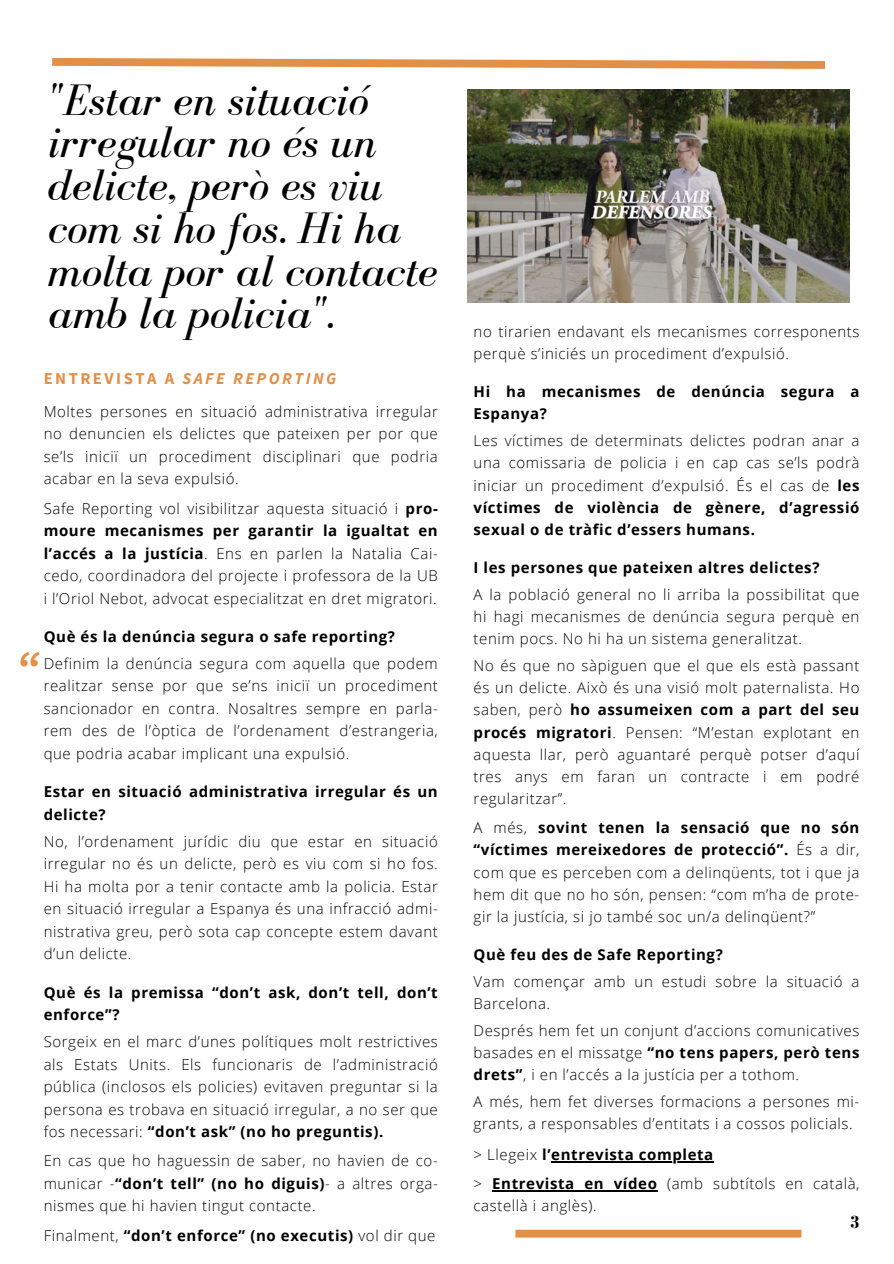
<style>
.page{position:relative;width:894px;height:1264px;background:#fff}
.page>*{position:absolute;margin:0;border:0;box-sizing:border-box;transform-origin:0 0}
.t1{font:italic 700 45.9px "Source Sans Pro";color:#e28f47}
.t2{font:italic 45.45px/42.8px "Bodoni FLF";color:#000}
.t3{font:700 18px "Bodoni FLF";color:#000}
.t4{font:italic 700 16.5px "Source Sans Pro";letter-spacing:.15em;color:#e28f47}
.t5{font:300 15px/22.5px "Open Sans";letter-spacing:.04em;color:#000;text-align:justify}
.t6{font:700 15px/22.5px "Open Sans";letter-spacing:.04em;color:#000}
.s1{font-style:normal}
.s2{font-weight:700}
.s3{font-weight:300}
</style>
<div class="page">
<div style="left:515px;top:1229px;width:286px;height:8px;background:#e28f47"></div>
<svg style="left:52px;top:58px;width:773px;height:11px"></svg>
<img style="left:467px;top:89px;width:382px;height:213px">
<hr style="left:551px;top:1161px;width:162px;height:1px;background:#000">
<hr style="left:492px;top:1189px;width:165px;height:2px;background:#000">
<p class="t2" style="left:48px;top:78px;width:391px">"Estar en situació irregular no és un delicte, però es viu com si ho fos. Hi ha molta por al contacte amb la policia".</p>
<p class="t4" style="left:44px;top:368px;width:294px"><span class="s1">ENTREVISTA A</span> SAFE REPORTING</p>
<p class="t5" style="left:44px;top:399px;width:395px">Moltes persones en situació administrativa irregular no denuncien els delictes que pateixen per por que se’ls iniciï un procediment disciplinari que podria acabar en la seva expulsió.</p>
<p class="t5" style="left:44px;top:496px;width:395px">Safe Reporting vol visibilitzar aquesta situació i <span class="s2">pro&shy;moure mecanismes per garantir la igualtat en l’accés a la justícia</span>. Ens en parlen la Natalia Cai&shy;cedo, coordinadora del projecte i professora de la UB i l’Oriol Nebot, advocat especialitzat en dret migratori.</p>
<p class="t6" style="left:44px;top:624px;width:353px">Què és la denúncia segura o safe reporting?</p>
<p class="t5" style="left:44px;top:651px;width:395px">Definim la denúncia segura com aquella que podem realitzar sense por que se’ns iniciï un procediment sancionador en contra. Nosaltres sempre en parla&shy;rem des de l’òptica de l’ordenament d’estrangeria, que podria acabar implicant una expulsió.</p>
<p class="t6" style="left:44px;top:780px;width:395px">Estar en situació administrativa irregular és un delicte?</p>
<p class="t5" style="left:44px;top:829px;width:395px">No, l’ordenament jurídic diu que estar en situació irregular no és un delicte, però es viu com si ho fos.<br>Hi ha molta por a tenir contacte amb la policia. Estar en situació irregular a Espanya és una infracció admi&shy;nistrativa greu, però sota cap concepte estem davant d’un delicte.</p>
<p class="t6" style="left:44px;top:980px;width:395px">Què és la premissa “don’t ask, don’t tell, don’t enforce”?</p>
<p class="t5" style="left:44px;top:1029px;width:395px">Sorgeix en el marc d’unes polítiques molt restrictives als Estats Units. Els funcionaris de l’administració pública (inclosos els policies) evitaven preguntar si la persona es trobava en situació irregular, a no ser que fos necessari: <span class="s2">“don’t ask” (no ho preguntis).</span></p>
<p class="t5" style="left:44px;top:1149px;width:395px">En cas que ho haguessin de saber, no havien de co&shy;municar -<span class="s2">“don’t tell” (no ho diguis)</span>- a altres orga&shy;nismes que hi havien tingut contacte.</p>
<p class="t6" style="left:44px;top:1223px;width:393px"><span class="s3">Finalment,</span> “don’t enforce” (no executis) <span class="s3">vol dir que</span></p>
<h1 class="t1" style="left:16px;top:638px;width:25px">“</h1>
<h2 class="t5" style="left:473px;top:320px;width:387px">no tirarien endavant els mecanismes corresponents perquè s’iniciés un procediment d’expulsió.</h2>
<p class="t6" style="left:473px;top:380px;width:387px">Hi ha mecanismes de denúncia segura a<br>Espanya?</p>
<p class="t5" style="left:473px;top:429px;width:387px">Les víctimes de determinats delictes podran anar a una comissaria de policia i en cap cas se’ls podrà iniciar un procediment d’expulsió. És el cas de <span class="s2">les víctimes de violència de gènere, d’agressió sexual o de tràfic d’essers humans.</span></p>
<p class="t6" style="left:473px;top:555px;width:347px">I les persones que pateixen altres delictes?</p>
<h3 class="t5" style="left:473px;top:582px;width:387px">A la població general no li arriba la possibilitat que hi hagi mecanismes de denúncia segura perquè en tenim pocs. No hi ha un sistema generalitzat.</h3>
<p class="t5" style="left:473px;top:654px;width:387px">No és que no sàpiguen que el que els està passant és un delicte. Això és una visió molt paternalista. Ho saben, però <span class="s2">ho assumeixen com a part del seu procés migratori</span>. Pensen: “M’estan explotant en aquesta llar, però aguantaré perquè potser d’aquí tres anys em faran un contracte i em podré regularitzar”.</p>
<h3 class="t5" style="left:473px;top:816px;width:387px">A més, <span class="s2">sovint tenen la sensació que no són “víctimes mereixedores de protecció”.</span> És a dir, com que es perceben com a delinqüents, tot i que ja hem dit que no ho són, pensen: “com m’ha de prote&shy;gir la justícia, si jo també soc un/a delinqüent?”</h3>
<p class="t6" style="left:473px;top:943px;width:251px">Què feu des de Safe Reporting?</p>
<p class="t5" style="left:473px;top:969px;width:387px">Vam començar amb un estudi sobre la situació a<br>Barcelona.</p>
<p class="t5" style="left:473px;top:1018px;width:387px">Després hem fet un conjunt d’accions comunicatives basades en el missatge <span class="s2">“no tens papers, però tens drets”</span>, i en l’accés a la justícia per a tothom.</p>
<h3 class="t5" style="left:473px;top:1090px;width:387px">A més, hem fet diverses formacions a persones mi&shy;grants, a responsables d’entitats i a cossos policials.</h3>
<p class="t6" style="left:473px;top:1143px;width:241px"><span class="s3">&gt; Llegeix</span> l’entrevista completa</p>
<p class="t6" style="left:473px;top:1172px;width:185px"><span class="s3">&gt;</span> Entrevista en vídeo</p>
<p class="t5" style="left:666px;top:1172px;width:194px">(amb subtítols en català,</p>
<p class="t5" style="left:473px;top:1194px;width:124px">castellà i anglès).</p>
<p class="t3" style="left:849px;top:1211px;width:12px">3</p>
</div>
